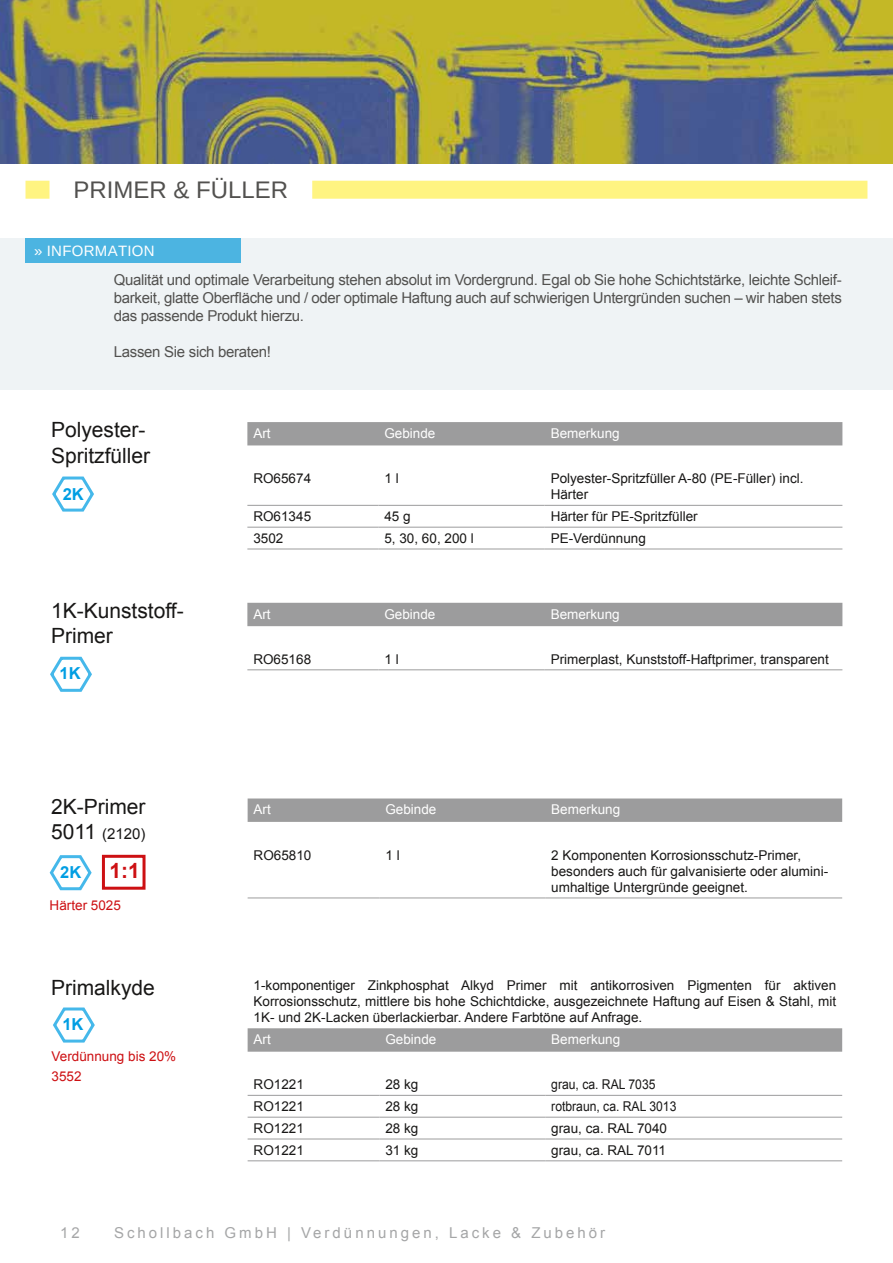
<style>
.page{position:relative;width:893px;height:1263px;background:#fff}
.page>*{position:absolute;margin:0;border:0;box-sizing:border-box;transform-origin:0 0}
.t1{font:24px "Arimo";color:#52514f}
.t2{font:21px/25.2px "Arial";color:#181716}
.t3{font:700 21px "Arial";color:#cd1013}
.t4{font:700 16.5px "Arial";color:#009ee3}
.t5{font:15px/18px "Arial";letter-spacing:-.02em;color:#52514f;text-align:justify}
.t6{font:15px "Arial";letter-spacing:.2em;color:#a5a6a7}
.t7{font:15px "Arimo";letter-spacing:.02em;color:#fff}
.t8{font:15px "Arial";color:#181716}
.t9{font:13.5px/16.2px "Arial";color:#181716}
.t10{font:13.5px "Arial";color:#fff}
.t11{font:13.5px "Arial";color:#181716;scale:.9 1}
.t12{font:13.5px/20.1px "Arial";color:#cd1013}
.s1{font-size:21px}
</style>
<div class="page">
<div style="left:26px;top:181px;width:24px;height:18px;background:#fff481"></div>
<div style="left:312px;top:181px;width:555px;height:18px;background:#fff481"></div>
<svg style="left:248px;top:798px;width:594px;height:24px;background:#9e9e9f"></svg>
<hr style="left:248px;top:897px;width:131px;height:1px;background:#9c9c9d">
<hr style="left:379px;top:897px;width:166px;height:1px;background:#9c9c9d">
<hr style="left:545px;top:897px;width:297px;height:1px;background:#9c9c9d">
<div style="left:247px;top:422px;width:595px;height:23px;background:#9c9c9d"></div>
<hr style="left:247px;top:505px;width:131px;height:1px;background:#9c9c9d">
<hr style="left:378px;top:505px;width:167px;height:1px;background:#9c9c9d">
<hr style="left:545px;top:505px;width:297px;height:1px;background:#9c9c9d">
<hr style="left:247px;top:527px;width:131px;height:1px;background:#9c9c9d">
<hr style="left:378px;top:527px;width:167px;height:1px;background:#9c9c9d">
<hr style="left:545px;top:527px;width:297px;height:1px;background:#9c9c9d">
<hr style="left:247px;top:549px;width:131px;height:1px;background:#9c9c9d">
<hr style="left:378px;top:549px;width:167px;height:1px;background:#9c9c9d">
<hr style="left:545px;top:549px;width:297px;height:1px;background:#9c9c9d">
<div style="left:247px;top:603px;width:595px;height:23px;background:#9c9c9d"></div>
<hr style="left:247px;top:669px;width:131px;height:1px;background:#9c9c9d">
<hr style="left:378px;top:669px;width:167px;height:1px;background:#9c9c9d">
<hr style="left:545px;top:669px;width:297px;height:1px;background:#9c9c9d">
<svg style="left:53px;top:1007px;width:42px;height:36px"></svg>
<svg style="left:248px;top:1028px;width:594px;height:24px;background:#9e9e9f"></svg>
<hr style="left:248px;top:1095px;width:131px;height:1px;background:#9c9c9d">
<hr style="left:379px;top:1095px;width:166px;height:1px;background:#9c9c9d">
<hr style="left:545px;top:1095px;width:297px;height:1px;background:#9c9c9d">
<hr style="left:248px;top:1117px;width:131px;height:1px;background:#9c9c9d">
<hr style="left:379px;top:1117px;width:166px;height:1px;background:#9c9c9d">
<hr style="left:545px;top:1117px;width:297px;height:1px;background:#9c9c9d">
<hr style="left:248px;top:1138px;width:131px;height:1px;background:#9c9c9d">
<hr style="left:379px;top:1138px;width:166px;height:1px;background:#9c9c9d">
<hr style="left:545px;top:1138px;width:297px;height:1px;background:#9c9c9d">
<hr style="left:248px;top:1160px;width:131px;height:1px;background:#9c9c9d">
<hr style="left:379px;top:1160px;width:166px;height:1px;background:#9c9c9d">
<hr style="left:545px;top:1160px;width:297px;height:1px;background:#9c9c9d">
<svg style="left:52px;top:476px;width:42px;height:36px"></svg>
<div style="left:102px;top:855px;width:44px;height:35px;border:3px solid #cd1013"></div>
<svg style="left:49px;top:855px;width:43px;height:36px"></svg>
<svg style="left:50px;top:656px;width:42px;height:36px"></svg>
<div style="left:0;top:238px;width:893px;height:151px;background:#eff3f5"></div>
<div style="left:26px;top:238px;width:215px;height:25px;background:#4cb4e1"></div>
<img style="left:0;top:0;width:893px;height:163px">
<h1 class="t1" style="left:74px;top:174px;width:216px">PRIMER &amp; FÜLLER</h1>
<p class="t7" style="left:34px;top:241px;width:122px">» INFORMATION</p>
<p class="t5" style="left:114px;top:271px;width:730px">Qualität und optimale Verarbeitung stehen absolut im Vordergrund. Egal ob Sie hohe Schichtstärke, leichte Schleif&shy;barkeit, glatte Oberfläche und / oder optimale Haftung auch auf schwierigen Untergründen suchen – wir haben stets das passende Produkt hierzu.</p>
<p class="t5" style="left:114px;top:343px;width:159px">Lassen Sie sich beraten!</p>
<h2 class="t2" style="left:51px;top:418px;width:101px">Polyester-<br>Spritzfüller</h2>
<p class="t4" style="left:63px;top:483px;width:23px">2K</p>
<h2 class="t2" style="left:51px;top:598px;width:134px">1K-Kunststoff-<br>Primer</h2>
<p class="t4" style="left:60px;top:663px;width:23px">1K</p>
<h2 class="t2" style="left:51px;top:794px;width:96px">2K-Primer</h2>
<p class="t8" style="left:51px;top:824px;width:96px"><span class="s1">5011</span> (2120)</p>
<p class="t4" style="left:60px;top:862px;width:23px">2K</p>
<h2 class="t3" style="left:109px;top:857px;width:32px">1:1</h2>
<p class="t12" style="left:50px;top:895px;width:73px">Härter 5025</p>
<p class="t10" style="left:253px;top:424px;width:19px">Art</p>
<p class="t10" style="left:384px;top:424px;width:53px">Gebinde</p>
<p class="t10" style="left:551px;top:424px;width:71px">Bemerkung</p>
<p class="t9" style="left:253px;top:470px;width:59px">RO65674</p>
<p class="t9" style="left:384px;top:470px;width:16px">1 l</p>
<p class="t9" style="left:551px;top:470px;width:254px">Polyester-Spritzfüller A-80 (PE-Füller) incl.<br>Härter</p>
<p class="t9" style="left:253px;top:508px;width:59px">RO61345</p>
<p class="t9" style="left:384px;top:508px;width:28px">45 g</p>
<p class="t9" style="left:551px;top:508px;width:149px">Härter für PE-Spritzfüller</p>
<p class="t9" style="left:253px;top:530px;width:32px">3502</p>
<p class="t9" style="left:384px;top:530px;width:91px">5, 30, 60, 200 l</p>
<p class="t9" style="left:551px;top:530px;width:97px">PE-Verdünnung</p>
<p class="t10" style="left:253px;top:605px;width:19px">Art</p>
<p class="t10" style="left:384px;top:605px;width:53px">Gebinde</p>
<p class="t10" style="left:551px;top:605px;width:71px">Bemerkung</p>
<p class="t9" style="left:253px;top:651px;width:59px">RO65168</p>
<p class="t9" style="left:384px;top:651px;width:16px">1 l</p>
<p class="t9" style="left:551px;top:651px;width:280px">Primerplast, Kunststoff-Haftprimer, transparent</p>
<p class="t10" style="left:254px;top:801px;width:19px">Art</p>
<p class="t10" style="left:385px;top:801px;width:53px">Gebinde</p>
<p class="t10" style="left:551px;top:801px;width:71px">Bemerkung</p>
<p class="t9" style="left:254px;top:847px;width:59px">RO65810</p>
<p class="t9" style="left:385px;top:847px;width:16px">1 l</p>
<p class="t9" style="left:551px;top:847px;width:278px">2 Komponenten Korrosionsschutz-Primer, besonders auch für galvanisierte oder alumini&shy;umhaltige Untergründe geeignet.</p>
<h2 class="t2" style="left:51px;top:975px;width:105px">Primalkyde</h2>
<p class="t9" style="left:254px;top:977px;width:584px;text-align:justify">1-komponentiger Zinkphosphat Alkyd Primer mit antikorrosiven Pigmenten für aktiven Korrosionsschutz, mittlere bis hohe Schichtdicke, ausgezeichnete Haftung auf Eisen &amp; Stahl, mit 1K- und 2K-Lacken überlackierbar. Andere Farbtöne auf Anfrage.</p>
<p class="t10" style="left:254px;top:1030px;width:19px">Art</p>
<p class="t10" style="left:385px;top:1030px;width:53px">Gebinde</p>
<p class="t10" style="left:551px;top:1030px;width:71px">Bemerkung</p>
<p class="t9" style="left:254px;top:1077px;width:52px">RO1221</p>
<p class="t9" style="left:385px;top:1077px;width:35px">28 kg</p>
<p class="t11" style="left:551px;top:1076px;width:117px">grau, ca. RAL 7035</p>
<p class="t9" style="left:254px;top:1098px;width:52px">RO1221</p>
<p class="t9" style="left:385px;top:1098px;width:35px">28 kg</p>
<p class="t11" style="left:551px;top:1097px;width:141px">rotbraun, ca. RAL 3013</p>
<p class="t9" style="left:254px;top:1120px;width:52px">RO1221</p>
<p class="t9" style="left:385px;top:1120px;width:35px">28 kg</p>
<p class="t9" style="left:551px;top:1120px;width:117px">grau, ca. RAL 7040</p>
<p class="t9" style="left:254px;top:1142px;width:52px">RO1221</p>
<p class="t9" style="left:385px;top:1142px;width:35px">31 kg</p>
<p class="t9" style="left:551px;top:1142px;width:116px">grau, ca. RAL 7011</p>
<p class="t4" style="left:62px;top:1013px;width:23px">1K</p>
<p class="t12" style="left:52px;top:1047px;width:126px">Verdünnung bis 20%<br>3552</p>
<p class="t6" style="left:60px;top:1223px;width:21px">12</p>
<p class="t6" style="left:114px;top:1223px;width:493px">Schollbach GmbH | Verdünnungen, Lacke &amp; Zubehör</p>
</div>
